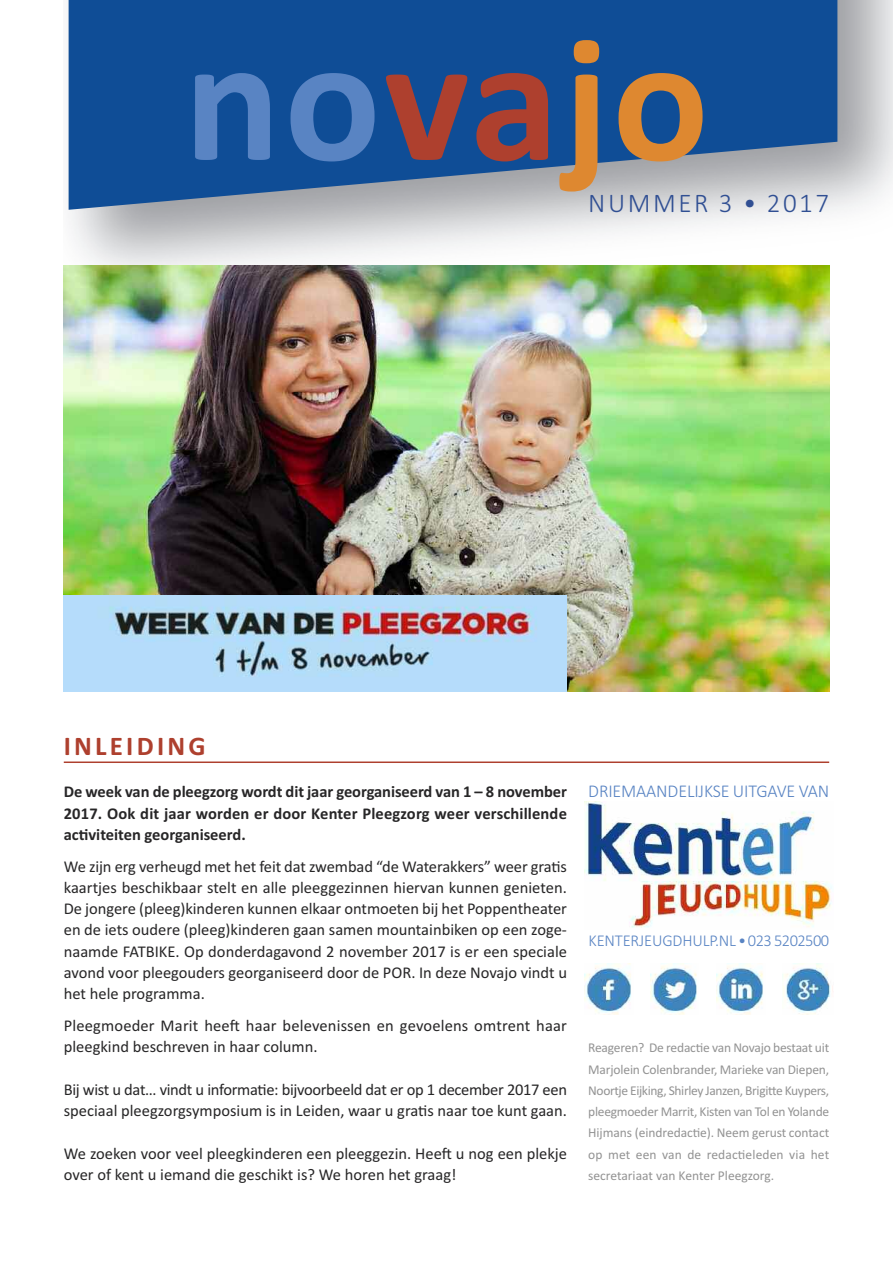
<style>
.page{position:relative;width:893px;height:1263px;background:#fff}
.page>*{position:absolute;margin:0;border:0;box-sizing:border-box;transform-origin:0 0}
.t1{font:700 180px "Calibri";letter-spacing:.02em;color:#5984c3}
.t2{font:300 27px "Calibri";letter-spacing:.095em;color:#304f93}
.t3{font:700 27px "Calibri";letter-spacing:.12em;color:#ae402e}
.t4{font:300 18px "Calibri";letter-spacing:-.01em;color:#5984c3}
.t5{font:16.5px/21.3px "Calibri";color:#272627}
.t6{font:700 16.5px/21.3px "Calibri";letter-spacing:.01em;color:#272627;text-align:justify}
.t7{font:16.5px/21.3px "Calibri";letter-spacing:-.02em;color:#272627}
.t8{font:300 16.5px "Calibri";letter-spacing:-.01em;color:#5984c3}
.t9{font:13.5px/21.3px "Calibri";color:#939393;text-align:justify}
.s1{color:#ae402e}
.s2{color:#de8830}
</style>
<div class="page">
<img style="left:64px;top:0;width:829px;height:316px">
<svg style="left:69px;top:0;width:768px;height:210px;background:#2a5e9c"></svg>
<img style="left:585px;top:801px;width:247px;height:127px">
<img style="left:585px;top:963px;width:46px;height:51px">
<img style="left:651px;top:963px;width:46px;height:51px">
<img style="left:716px;top:963px;width:47px;height:51px">
<img style="left:782px;top:963px;width:51px;height:51px">
<img style="left:64px;top:266px;width:765px;height:425px">
<img style="left:64px;top:595px;width:503px;height:96px">
<hr style="left:64px;top:761px;width:765px;height:2px;background:#ae402e">
<h1 class="t1" style="left:184px;top:-8px;width:527px">no<span class="s1">va</span><span class="s2">jo</span></h1>
<h2 class="t2" style="left:588px;top:187px;width:242px">NUMMER 3 • 2017</h2>
<h2 class="t3" style="left:64px;top:730px;width:143px">INLEIDING</h2>
<p class="t6" style="left:64px;top:781px;width:505px">De week van de pleegzorg wordt dit jaar georganiseerd van 1 – 8 november 2017. Ook dit jaar worden er door Kenter Pleegzorg weer verschillende activiteiten georganiseerd.</p>
<p class="t5" style="left:64px;top:855px;width:505px;text-align:justify">We zijn erg verheugd met het feit dat zwembad “de Waterakkers” weer gratis kaartjes beschikbaar stelt en alle pleeggezinnen hiervan kunnen genieten.<br>De jongere (pleeg)kinderen kunnen elkaar ontmoeten bij het Poppentheater en de iets oudere (pleeg)kinderen gaan samen mountainbiken op een zoge&shy;naamde FATBIKE. Op donderdagavond 2 november 2017 is er een speciale avond voor pleegouders georganiseerd door de POR. In deze Novajo vindt u het hele programma.</p>
<p class="t5" style="left:64px;top:1015px;width:505px">Pleegmoeder Marit heeft haar belevenissen en gevoelens omtrent haar pleegkind beschreven in haar column.</p>
<p class="t7" style="left:64px;top:1078px;width:505px">Bij wist u dat… vindt u informatie: bijvoorbeeld dat er op 1 december 2017 een speciaal pleegzorgsymposium is in Leiden, waar u gratis naar toe kunt gaan.</p>
<p class="t5" style="left:64px;top:1142px;width:505px">We zoeken voor veel pleegkinderen een pleeggezin. Heeft u nog een plekje over of kent u iemand die geschikt is? We horen het graag!</p>
<p class="t4" style="left:588px;top:780px;width:242px">DRIEMAANDELIJKSE UITGAVE VAN</p>
<p class="t8" style="left:589px;top:931px;width:242px">KENTERJEUGDHULP.NL•023 5202500</p>
<p class="t9" style="left:588px;top:1037px;width:242px">Reageren? De redactie van Novajo bestaat uit Marjolein Colenbrander, Marieke van Diepen, Noortje Eijking, Shirley Janzen, Brigitte Kuypers, pleegmoeder Marrit, Kisten van Tol en Yolande Hijmans (eindredactie). Neem gerust contact op met een van de redactieleden via het secretariaat van Kenter Pleegzorg.</p>
</div>
